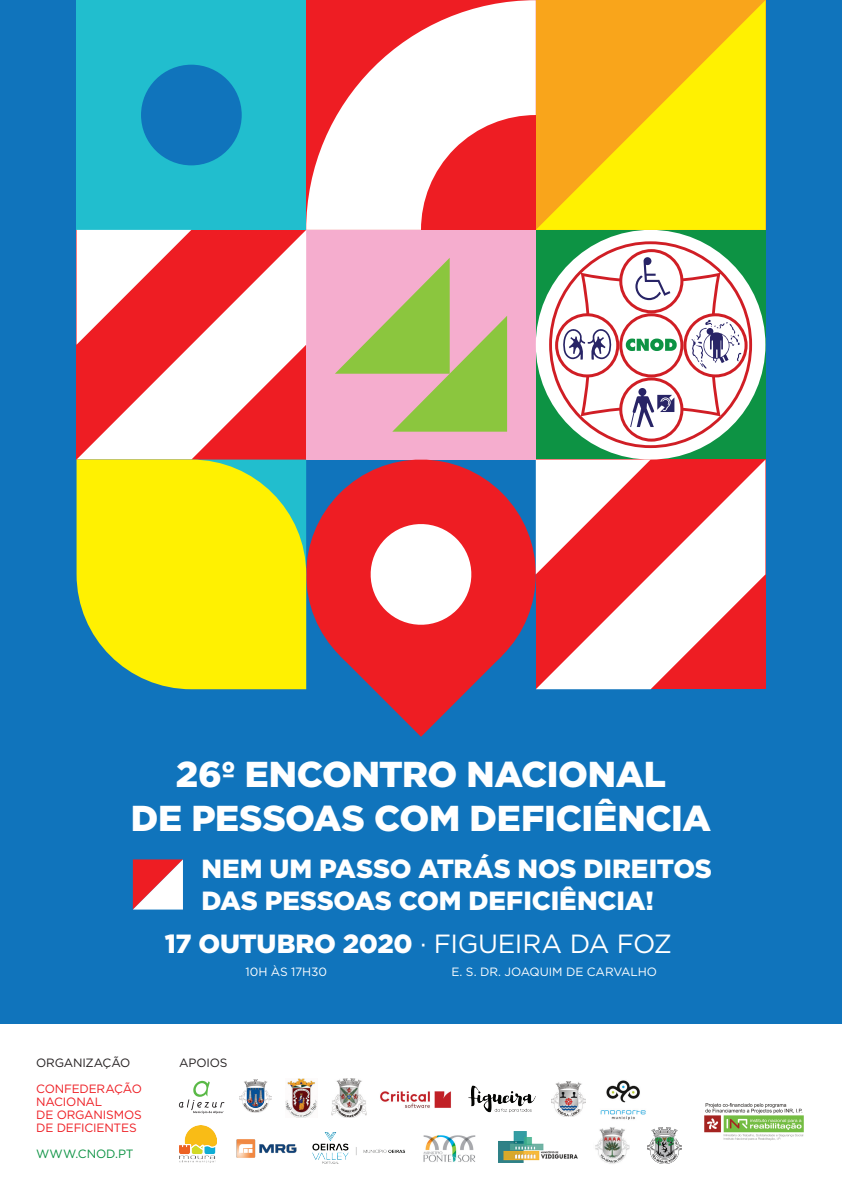
<style>
.page{position:relative;width:842px;height:1191px;background:#fff}
.page>*{position:absolute;margin:0;border:0;box-sizing:border-box;transform-origin:0 0}
.t1{font:900 36px/43.2px "Gotham";letter-spacing:-.01em;color:#fff;text-align:center}
.t2{font:900 26.3px/31.6px "Gotham";letter-spacing:-.005em;color:#fff}
.t3{font:26.3px "Gotham";letter-spacing:-.02em;color:#fff}
.t4{font:12px/13px "Gotham";letter-spacing:-.015em;color:#ee1d23}
.t5{font:12px "Gotham";letter-spacing:-.01em;color:#fff}
.t6{font:12px "Gotham";letter-spacing:-.01em;color:#231f20}
.t7{font:12px "Gotham";letter-spacing:-.01em;color:#0d9344}
.s1{font-weight:900}
</style>
<div class="page">
<div style="left:0;top:0;width:842px;height:1024px;background:#1074bc"></div>
<svg style="left:133px;top:859px;width:50px;height:50px;background:#f38d91"></svg>
<div style="left:536px;top:230px;width:229px;height:229px;background:#0d9344"></div>
<div style="left:77px;top:0;width:229px;height:230px;background:#21bece"></div>
<div style="left:306px;top:230px;width:230px;height:229px;background:#f5adce"></div>
<svg style="left:295px;top:459px;width:252px;height:231px;fill:#ee1d23"></svg>
<svg style="left:340px;top:519px;width:162px;height:218px"></svg>
<svg style="left:77px;top:230px;width:229px;height:229px;background:#f68e91"></svg>
<svg style="left:77px;top:230px;width:114px;height:115px;background:#f68f92"></svg>
<svg style="left:335px;top:258px;width:172px;height:174px"></svg>
<svg style="left:536px;top:459px;width:229px;height:230px;background:#f68d90"></svg>
<svg style="left:536px;top:459px;width:115px;height:115px;background:#f68e91"></svg>
<div style="left:536px;top:230px;width:229px;height:229px;background:#fff;border-radius:50%"></div>
<svg style="left:549px;top:241px;width:203px;height:207px"></svg>
<svg style="left:619px;top:313px;width:64px;height:64px"></svg>
<svg style="left:635px;top:257px;width:35px;height:43px"></svg>
<svg style="left:630px;top:388px;width:44px;height:39px"></svg>
<svg style="left:562px;top:328px;width:50px;height:32px"></svg>
<svg style="left:691px;top:320px;width:50px;height:49px"></svg>
<svg style="left:306px;top:0;width:230px;height:230px;background:#f7a1a4"></svg>
<svg style="left:536px;top:0;width:229px;height:230px;background:#fbca0e"></svg>
<div style="left:141px;top:65px;width:101px;height:100px;background:#1074bc;border-radius:50%"></div>
<svg style="left:77px;top:459px;width:229px;height:230px;background:#e6e715"></svg>
<img style="left:380px;top:1091px;width:71px;height:17px">
<img style="left:332px;top:1078px;width:34px;height:39px">
<img style="left:312px;top:1132px;width:93px;height:32px">
<img style="left:498px;top:1131px;width:80px;height:31px">
<img style="left:286px;top:1078px;width:31px;height:39px">
<img style="left:704px;top:1103px;width:100px;height:38px">
<img style="left:179px;top:1125px;width:37px;height:37px">
<img style="left:600px;top:1080px;width:46px;height:40px">
<img style="left:236px;top:1139px;width:61px;height:19px">
<img style="left:423px;top:1135px;width:53px;height:27px">
<img style="left:648px;top:1127px;width:33px;height:36px">
<img style="left:468px;top:1085px;width:68px;height:28px">
<img style="left:595px;top:1127px;width:35px;height:37px">
<svg style="left:179px;top:1080px;width:45px;height:33px"></svg>
<img style="left:240px;top:1079px;width:31px;height:33px">
<img style="left:552px;top:1081px;width:33px;height:35px">
<h1 class="t1" style="left:131px;top:752px;width:582px">26º ENCONTRO NACIONAL<br>DE PESSOAS COM DEFICIÊNCIA</h1>
<p class="t2" style="left:201px;top:852px;width:512px">NEM UM PASSO ATRÁS NOS DIREITOS<br>DAS PESSOAS COM DEFICIÊNCIA!</p>
<p class="t3" style="left:165px;top:926px;width:509px"><span class="s1">17 OUTUBRO 2020</span> · FIGUEIRA DA FOZ</p>
<p class="t5" style="left:245px;top:964px;width:83px">10H ÀS 17H30</p>
<p class="t5" style="left:451px;top:963px;width:207px">E. S. DR. JOAQUIM DE CARVALHO</p>
<p class="t6" style="left:36px;top:1055px;width:96px">ORGANIZAÇÃO</p>
<p class="t4" style="left:36px;top:1082px;width:107px">CONFEDERAÇÃO<br>NACIONAL<br>DE ORGANISMOS<br>DE DEFICIENTES</p>
<p class="t7" style="left:36px;top:1146px;width:99px">WWW.CNOD.PT</p>
<p class="t6" style="left:179px;top:1055px;width:50px">APOIOS</p>
</div>
